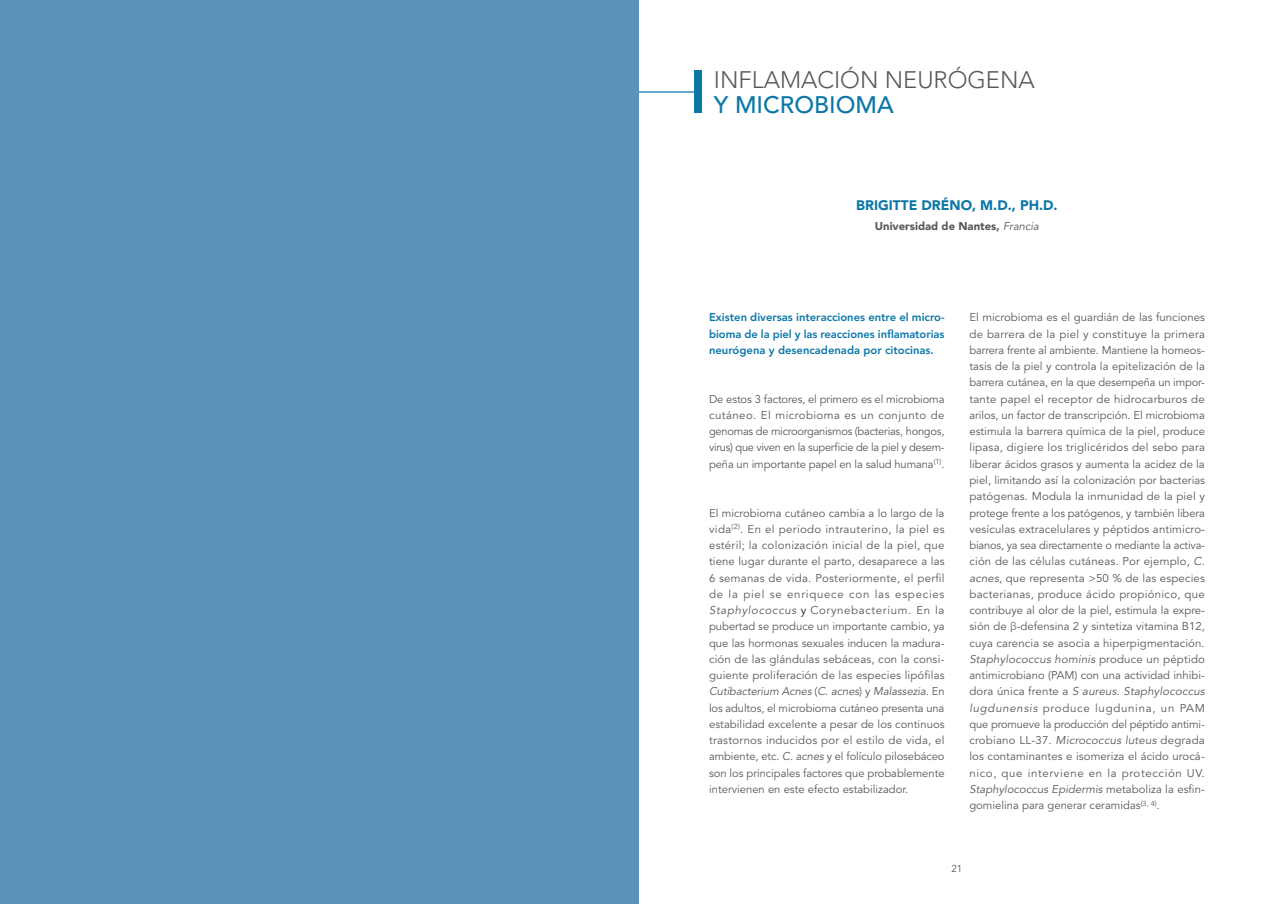
<style>
.page{position:relative;width:1276px;height:904px;background:#fff}
.page>*{position:absolute;margin:0;border:0;box-sizing:border-box;transform-origin:0 0}
.t1{font:300 23.75px "Avenir LT Pro";color:#57585a}
.t2{font:500 23.75px "Avenir LT Pro";color:#0c77a7}
.t3{font:900 13.75px "Avenir LT Pro";color:#0c77a7}
.t4{font:11.25px/16.2px "Avenir LT Pro";color:#57585a;text-align:justify}
.t5{font:800 11.25px/16.2px "Avenir LT Pro";color:#0c77a7;text-align:justify}
.t6{font:900 11.25px "Avenir LT Pro";color:#57585a}
.t7{font:10px "Avenir LT Pro";color:#57585a}
.s1{font-weight:400;font-style:italic}
.s2{font-style:italic}
.s3{color:#231f20}
.s4{font-family:"Roboto";font-weight:300}
</style>
<div class="page">
<div style="left:695px;top:71px;width:7px;height:42px;background:#0c77a7"></div>
<hr style="left:612px;top:91px;width:84px;height:2px;background:#0c77a7">
<div style="left:0;top:0;width:638px;height:904px;background:#5a93bc"></div>
<h1 class="t1" style="left:714px;top:65px;width:322px">INFLAMACIÓN NEURÓGENA</h1>
<h1 class="t2" style="left:714px;top:90px;width:181px">Y MICROBIOMA</h1>
<p class="t3" style="left:856px;top:197px;width:203px">BRIGITTE DRÉNO, M.D., PH.D.</p>
<p class="t6" style="left:875px;top:220px;width:166px">Universidad de Nantes, <span class="s1">Francia</span></p>
<p class="t5" style="left:709px;top:309px;width:237px">Existen diversas interacciones entre el micro&shy;bioma de la piel y las reacciones inflamatorias neurógena y desencadenada por citocinas.</p>
<p class="t4" style="left:709px;top:391px;width:237px">De estos 3 factores, el primero es el microbioma cutáneo. El microbioma es un conjunto de genomas de microorganismos (bacterias, hongos, virus) que viven en la superficie de la piel y desem&shy;peña un importante papel en la salud humana<sup>(1)</sup>.</p>
<p class="t4" style="left:709px;top:504px;width:237px">El microbioma cutáneo cambia a lo largo de la vida<sup>(2)</sup>. En el periodo intrauterino, la piel es estéril; la colonización inicial de la piel, que tiene lugar durante el parto, desaparece a las 6 semanas de vida. Posteriormente, el perfil de la piel se enriquece con las especies <span class="s2">Staphylococcus</span> <span class="s3">y</span> Corynebacterium. En la pubertad se produce un importante cambio, ya que las hormonas sexuales inducen la madura&shy;ción de las glándulas sebáceas, con la consi&shy;guiente proliferación de las especies lipófilas <span class="s2">Cutibacterium Acnes</span> (<span class="s2">C. acnes</span>) y <span class="s2">Malassezia</span>. En los adultos, el microbioma cutáneo presenta una estabilidad excelente a pesar de los continuos trastornos inducidos por el estilo de vida, el ambiente, etc. <span class="s2">C. acnes</span> y el folículo pilosebáceo son los principales factores que probablemente intervienen en este efecto estabilizador.</p>
<p class="t4" style="left:969px;top:309px;width:237px">El microbioma es el guardián de las funciones de barrera de la piel y constituye la primera barrera frente al ambiente. Mantiene la homeos&shy;tasis de la piel y controla la epitelización de la barrera cutánea, en la que desempeña un impor&shy;tante papel el receptor de hidrocarburos de arilos, un factor de transcripción. El microbioma estimula la barrera química de la piel, produce lipasa, digiere los triglicéridos del sebo para liberar ácidos grasos y aumenta la acidez de la piel, limitando así la colonización por bacterias patógenas. Modula la inmunidad de la piel y protege frente a los patógenos, y también libera vesículas extracelulares y péptidos antimicro&shy;bianos, ya sea directamente o mediante la activa&shy;ción de las células cutáneas. Por ejemplo, <span class="s2">C. acnes</span>, que representa &gt;50 % de las especies bacterianas, produce ácido propiónico, que contribuye al olor de la piel, estimula la expre&shy;sión de <span class="s4">β</span>-defensina 2 y sintetiza vitamina B12, cuya carencia se asocia a hiperpigmentación.<br><span class="s2">Staphylococcus hominis</span> produce un péptido antimicrobiano (PAM) con una actividad inhibi&shy;dora única frente a <span class="s2">S aureus. Staphylococcus lugdunensis</span> produce lugdunina, un PAM que promueve la producción del péptido antimi&shy;crobiano LL-37. <span class="s2">Micrococcus luteus</span> degrada los contaminantes e isomeriza el ácido urocá&shy;nico, que interviene en la protección UV.<br><span class="s2">Staphylococcus Epidermis</span> metaboliza la esfin&shy;gomielina para generar ceramidas<sup>(3,</sup> <sup>4)</sup>.</p>
<p class="t7" style="left:951px;top:862px;width:12px">21</p>
</div>
